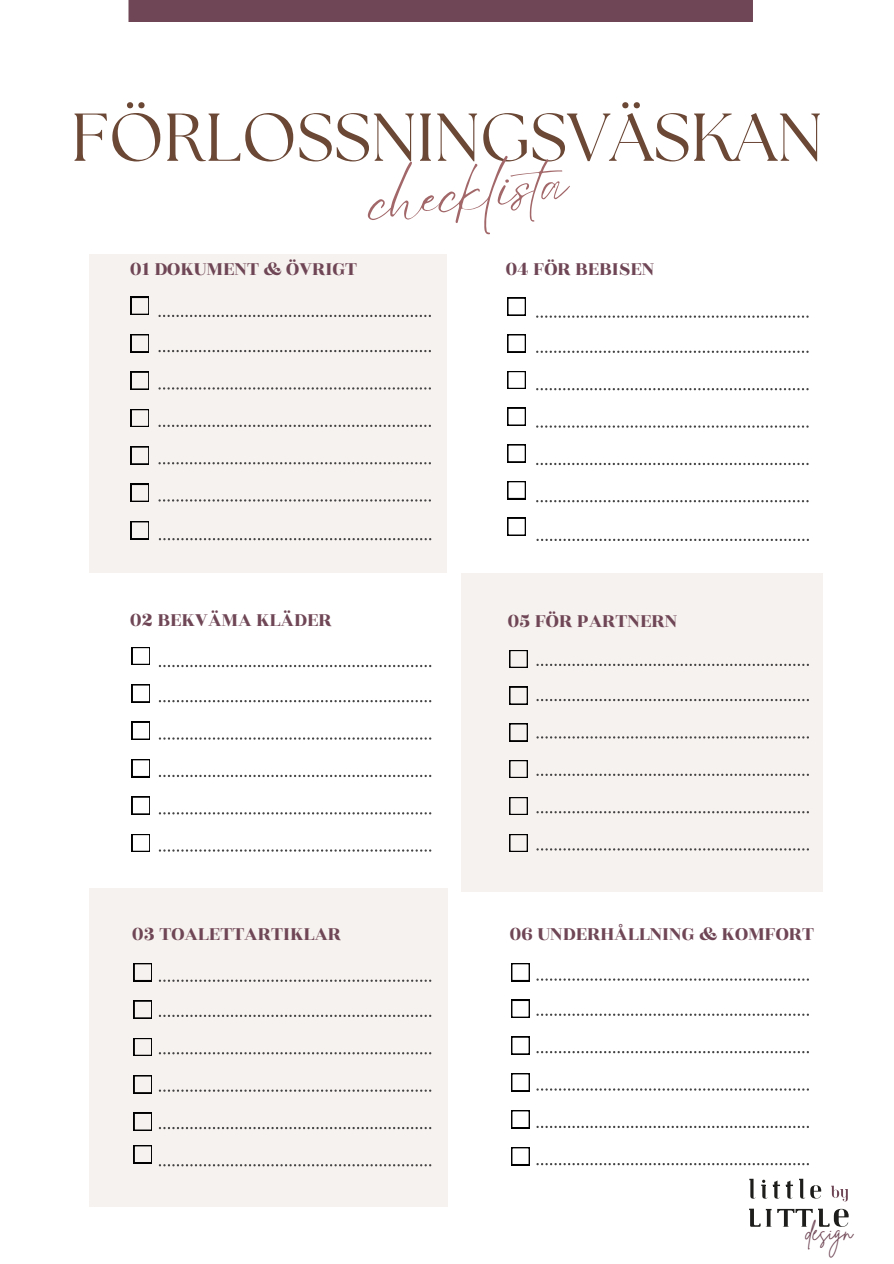
<style>
.page{position:relative;width:894px;height:1264px;background:#fff}
.page>*{position:absolute;margin:0;border:0;box-sizing:border-box;transform-origin:0 0}
.t1{font:67.5px "The Seasons";color:#6b4736}
.t2{font:54px "Eyesome Script";color:#a26769}
.t3{font:22.95px "Brittany Signature";color:#6f4655}
.t4{font:21px "Rozha One";color:#6f4655}
</style>
<div class="page">
<div style="left:89px;top:887px;width:358px;height:319px;background:#f6f2ef"></div>
<div style="left:89px;top:254px;width:357px;height:318px;background:#f6f2ef"></div>
<div style="left:461px;top:573px;width:361px;height:318px;background:#f6f2ef"></div>
<svg style="left:131px;top:297px;width:18px;height:18px"></svg>
<svg style="left:159px;top:979px;width:272px;height:2px"></svg>
<svg style="left:159px;top:1052px;width:272px;height:2px"></svg>
<svg style="left:159px;top:1014px;width:272px;height:2px"></svg>
<svg style="left:159px;top:1089px;width:272px;height:2px"></svg>
<svg style="left:159px;top:1127px;width:272px;height:2px"></svg>
<svg style="left:159px;top:1164px;width:272px;height:2px"></svg>
<svg style="left:536px;top:978px;width:272px;height:2px"></svg>
<svg style="left:536px;top:1051px;width:272px;height:2px"></svg>
<svg style="left:536px;top:1013px;width:272px;height:2px"></svg>
<svg style="left:536px;top:1088px;width:272px;height:2px"></svg>
<svg style="left:536px;top:1125px;width:272px;height:3px"></svg>
<svg style="left:536px;top:1163px;width:272px;height:2px"></svg>
<svg style="left:536px;top:315px;width:272px;height:3px"></svg>
<svg style="left:536px;top:388px;width:272px;height:2px"></svg>
<svg style="left:536px;top:350px;width:272px;height:3px"></svg>
<svg style="left:536px;top:425px;width:272px;height:2px"></svg>
<svg style="left:536px;top:463px;width:272px;height:2px"></svg>
<svg style="left:536px;top:500px;width:272px;height:2px"></svg>
<svg style="left:536px;top:538px;width:272px;height:3px"></svg>
<svg style="left:536px;top:663px;width:272px;height:3px"></svg>
<svg style="left:536px;top:736px;width:272px;height:2px"></svg>
<svg style="left:536px;top:699px;width:272px;height:2px"></svg>
<svg style="left:536px;top:773px;width:272px;height:3px"></svg>
<svg style="left:536px;top:811px;width:272px;height:2px"></svg>
<svg style="left:536px;top:848px;width:272px;height:2px"></svg>
<svg style="left:131px;top:334px;width:18px;height:18px"></svg>
<svg style="left:131px;top:372px;width:18px;height:17px"></svg>
<svg style="left:131px;top:409px;width:18px;height:18px"></svg>
<svg style="left:131px;top:446px;width:18px;height:18px"></svg>
<svg style="left:131px;top:484px;width:18px;height:18px"></svg>
<svg style="left:131px;top:521px;width:18px;height:18px"></svg>
<svg style="left:132px;top:647px;width:18px;height:18px"></svg>
<svg style="left:132px;top:684px;width:18px;height:18px"></svg>
<svg style="left:132px;top:721px;width:18px;height:18px"></svg>
<svg style="left:132px;top:759px;width:18px;height:18px"></svg>
<svg style="left:132px;top:796px;width:18px;height:18px"></svg>
<svg style="left:132px;top:834px;width:18px;height:17px"></svg>
<svg style="left:134px;top:963px;width:18px;height:18px"></svg>
<svg style="left:134px;top:1000px;width:18px;height:18px"></svg>
<svg style="left:134px;top:1038px;width:18px;height:17px"></svg>
<svg style="left:134px;top:1075px;width:18px;height:18px"></svg>
<svg style="left:134px;top:1112px;width:18px;height:18px"></svg>
<svg style="left:507px;top:298px;width:18px;height:17px"></svg>
<svg style="left:507px;top:334px;width:18px;height:18px"></svg>
<svg style="left:507px;top:371px;width:18px;height:18px"></svg>
<svg style="left:507px;top:408px;width:18px;height:17px"></svg>
<svg style="left:507px;top:444px;width:18px;height:18px"></svg>
<svg style="left:507px;top:481px;width:18px;height:18px"></svg>
<svg style="left:507px;top:518px;width:18px;height:17px"></svg>
<svg style="left:509px;top:650px;width:18px;height:18px"></svg>
<svg style="left:509px;top:686px;width:18px;height:18px"></svg>
<svg style="left:509px;top:723px;width:18px;height:18px"></svg>
<svg style="left:509px;top:760px;width:18px;height:18px"></svg>
<svg style="left:509px;top:797px;width:18px;height:18px"></svg>
<svg style="left:509px;top:834px;width:18px;height:17px"></svg>
<svg style="left:511px;top:963px;width:18px;height:18px"></svg>
<svg style="left:511px;top:999px;width:18px;height:18px"></svg>
<svg style="left:511px;top:1036px;width:18px;height:18px"></svg>
<svg style="left:511px;top:1073px;width:18px;height:18px"></svg>
<svg style="left:511px;top:1110px;width:18px;height:18px"></svg>
<svg style="left:159px;top:665px;width:272px;height:2px"></svg>
<svg style="left:159px;top:737px;width:272px;height:2px"></svg>
<svg style="left:159px;top:700px;width:272px;height:2px"></svg>
<svg style="left:159px;top:774px;width:272px;height:3px"></svg>
<svg style="left:159px;top:812px;width:272px;height:2px"></svg>
<svg style="left:159px;top:849px;width:272px;height:2px"></svg>
<svg style="left:158px;top:315px;width:273px;height:2px"></svg>
<svg style="left:158px;top:387px;width:273px;height:2px"></svg>
<svg style="left:158px;top:350px;width:273px;height:2px"></svg>
<svg style="left:158px;top:425px;width:273px;height:2px"></svg>
<svg style="left:158px;top:462px;width:273px;height:2px"></svg>
<svg style="left:158px;top:499px;width:273px;height:2px"></svg>
<svg style="left:159px;top:538px;width:272px;height:2px"></svg>
<svg style="left:134px;top:1145px;width:18px;height:18px"></svg>
<svg style="left:511px;top:1147px;width:18px;height:18px"></svg>
<svg style="left:749px;top:1178px;width:5px;height:20px"></svg>
<svg style="left:761px;top:1179px;width:18px;height:19px"></svg>
<svg style="left:785px;top:1180px;width:7px;height:18px"></svg>
<svg style="left:799px;top:1178px;width:22px;height:20px"></svg>
<svg style="left:831px;top:1185px;width:16px;height:16px"></svg>
<svg style="left:749px;top:1208px;width:22px;height:18px"></svg>
<svg style="left:777px;top:1208px;width:71px;height:18px"></svg>
<div style="left:128px;top:0;width:624px;height:22px;background:#6f4655"></div>
<p class="t1" style="left:71px;top:107px;width:752px">FÖRLOSSNINGSVÄSKAN</p>
<p class="t2" style="left:365px;top:169px;width:201px;rotate:-6deg">checklista</p>
<h1 class="t4" style="left:130px;top:254px;width:229px">01 DOKUMENT &amp; ÖVRIGT</h1>
<p class="t4" style="left:505px;top:254px;width:150px">04 FÖR BEBISEN</p>
<h2 class="t4" style="left:130px;top:605px;width:203px">02 BEKVÄMA KLÄDER</h2>
<p class="t4" style="left:507px;top:605px;width:171px">05 FÖR PARTNERN</p>
<p class="t4" style="left:132px;top:919px;width:211px">03 TOALETTARTIKLAR</p>
<p class="t4" style="left:509px;top:919px;width:306px">06 UNDERHÅLLNING &amp; KOMFORT</p>
<p class="t3" style="left:805px;top:1216px;width:48px">design</p>
</div>
